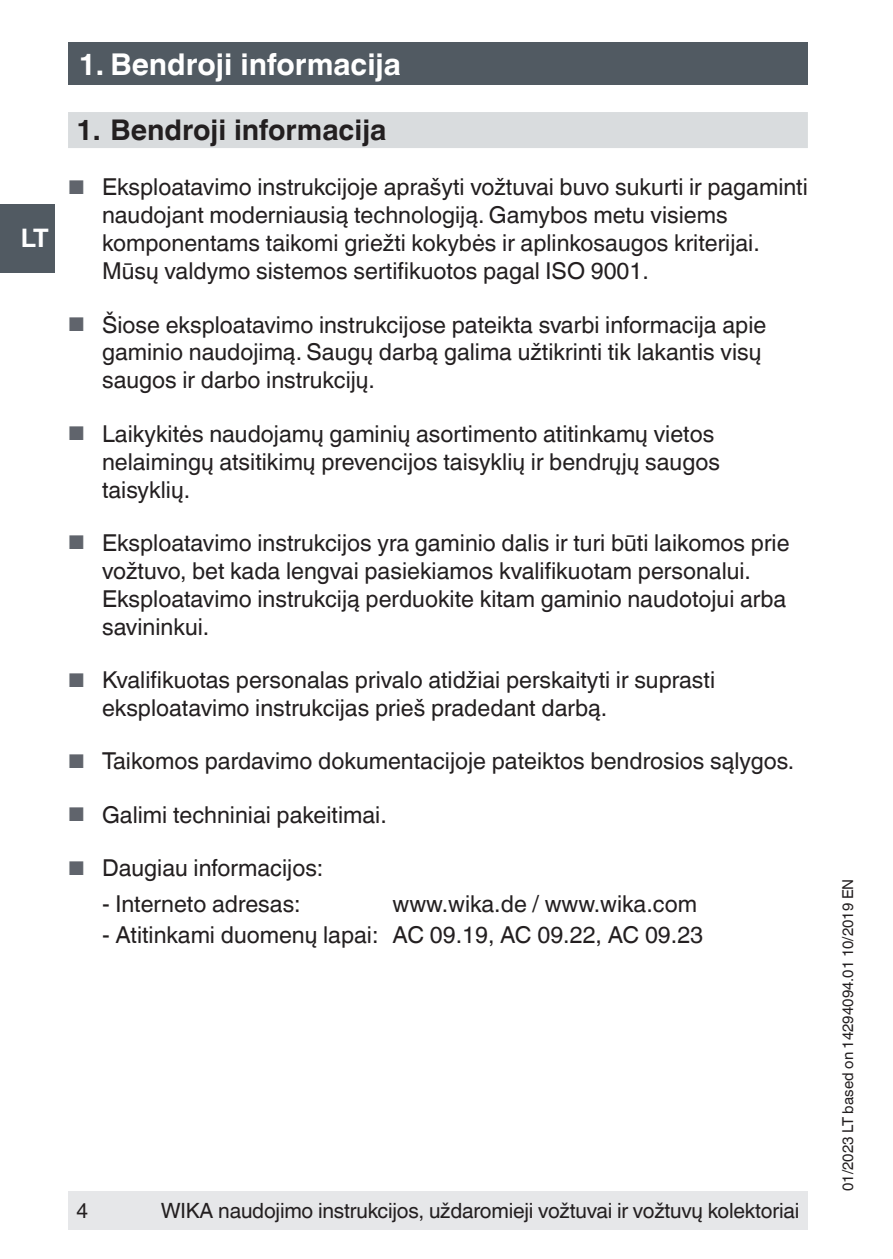
<style>
.page{position:relative;width:893px;height:1259px;background:#fff}
.page>*{position:absolute;margin:0;border:0;box-sizing:border-box;transform-origin:0 0}
.t1{font:700 30px "Helvetica World";color:#fff}
.t2{font:700 28.5px "Helvetica World";color:#231f20}
.t3{font:700 25.5px "Helvetica World";color:#fff}
.t4{font:23.4px/27.9px "Helvetica World";color:#231f20}
.t5{font:21px "Helvetica World";letter-spacing:-.01em;color:#231f20}
.t6{font:15px "Helvetica World";color:#231f20}
.s1{font-size:19.8px;color:#60646c}
</style>
<div class="page">
<div style="left:68px;top:1191px;width:740px;height:38px;background:#e6e7e9"></div>
<div style="left:68px;top:43px;width:740px;height:42px;background:#515a62"></div>
<div style="left:0;top:204px;width:55px;height:68px;background:#515a62"></div>
<div style="left:68px;top:112px;width:740px;height:36px;background:#d9dcde"></div>
<p class="t3" style="left:21px;top:224px;width:29px">LT</p>
<p class="t1" style="left:79px;top:47px;width:324px">1. Bendroji informacija</p>
<p class="t2" style="left:77px;top:113px;width:312px">1. Bendroji informacija</p>
<p class="t4" style="left:102px;top:173px;width:707px;text-indent:-34px"><span class="s1">■</span> Eksploatavimo instrukcijoje aprašyti vožtuvai buvo sukurti ir pagaminti naudojant moderniausią technologiją. Gamybos metu visiems komponentams taikomi griežti kokybės ir aplinkosaugos kriterijai.<br>Mūsų valdymo sistemos sertifikuotos pagal ISO 9001.</p>
<p class="t4" style="left:102px;top:310px;width:666px;text-indent:-34px"><span class="s1">■</span> Šiose eksploatavimo instrukcijose pateikta svarbi informacija apie gaminio naudojimą. Saugų darbą galima užtikrinti tik lakantis visų saugos ir darbo instrukcijų.</p>
<p class="t4" style="left:102px;top:420px;width:619px;text-indent:-34px"><span class="s1">■</span> Laikykitės naudojamų gaminių asortimento atitinkamų vietos nelaimingų atsitikimų prevencijos taisyklių ir bendrųjų saugos taisyklių.</p>
<p class="t4" style="left:102px;top:529px;width:689px;text-indent:-34px"><span class="s1">■</span> Eksploatavimo instrukcijos yra gaminio dalis ir turi būti laikomos prie vožtuvo, bet kada lengvai pasiekiamos kvalifikuotam personalui.<br>Eksploatavimo instrukciją perduokite kitam gaminio naudotojui arba savininkui.</p>
<p class="t4" style="left:102px;top:666px;width:615px;text-indent:-34px"><span class="s1">■</span> Kvalifikuotas personalas privalo atidžiai perskaityti ir suprasti eksploatavimo instrukcijas prieš pradedant darbą.</p>
<p class="t4" style="left:68px;top:747px;width:728px"><span class="s1">■</span> Taikomos pardavimo dokumentacijoje pateiktos bendrosios sąlygos.</p>
<p class="t4" style="left:68px;top:801px;width:320px"><span class="s1">■</span> Galimi techniniai pakeitimai.</p>
<p class="t4" style="left:68px;top:854px;width:257px"><span class="s1">■</span> Daugiau informacijos:</p>
<p class="t4" style="left:102px;top:889px;width:200px">- Interneto adresas:</p>
<p class="t4" style="left:393px;top:889px;width:306px">www.wika.de / www.wika.com</p>
<p class="t4" style="left:102px;top:921px;width:603px">- Atitinkami duomenų lapai: AC 09.19, AC 09.22, AC 09.23</p>
<p class="t5" style="left:77px;top:1198px;width:13px">4</p>
<p class="t5" style="left:161px;top:1198px;width:640px">WIKA naudojimo instrukcijos, uždaromieji vožtuvai ir vožtuvų kolektoriai</p>
<p class="t6" style="left:839px;top:1191px;width:314px;rotate:-90deg">01/2023 LT based on 14294094.01 10/2019 EN</p>
</div>
